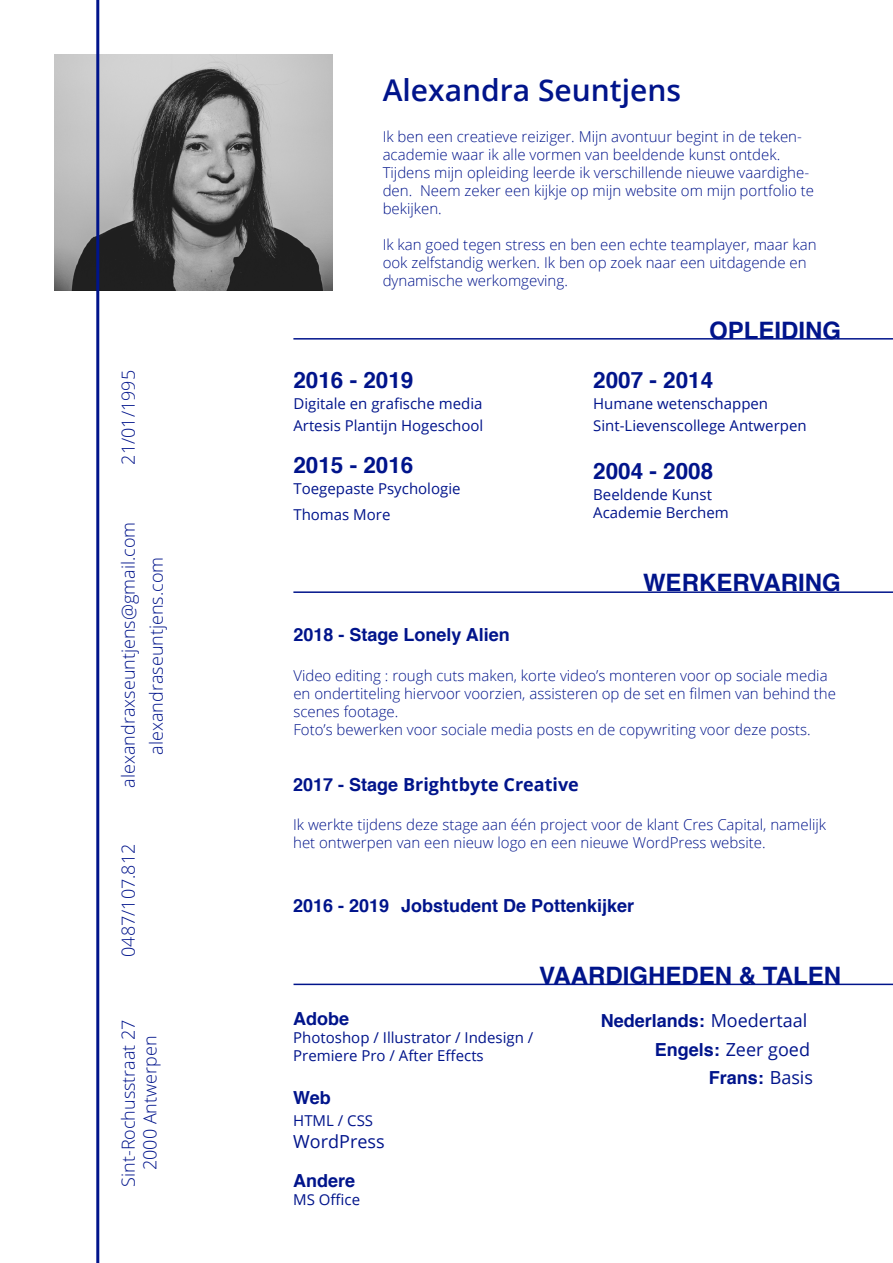
<style>
.page{position:relative;width:893px;height:1263px;background:#fff}
.page>*{position:absolute;margin:0;border:0;box-sizing:border-box;transform-origin:0 0}
.t1{font:600 30px "Open Sans";color:#00148b}
.t2{font:700 24px "Helvetica";color:#00148b}
.TITEL{font:700 22.5px "Helvetica";color:#00148b}
.t3{font:300 18px "Open Sans";color:#00148b}
.TITEL-2{font:700 18px "Helvetica";color:#00148b}
.TEKST{font:700 18px "Helvetica";color:#00148b}
.TITEL-3{font:700 18px "Open Sans";color:#00148b}
.TEKST-2{font:18px "Open Sans";color:#00148b}
.TEKST-3{font:300 15px/18px "Open Sans";color:#00148b}
.TEKST-4{font:15px/18px "Open Sans";color:#00148b}
.TITEL-4{font:15px "Open Sans";color:#00148b}
.s1{font-family:"Helvetica"}
.s2{font-family:"Open Sans";font-weight:400}
.s3{font-family:"Helvetica";font-weight:700}
</style>
<div class="page">
<img style="left:54px;top:54px;width:278px;height:236px">
<hr style="left:96px;top:0;width:3px;height:1263px;background:#00148b">
<hr style="left:293px;top:338px;width:600px;height:2px;background:#00148b">
<hr style="left:293px;top:591px;width:600px;height:2px;background:#00148b">
<hr style="left:294px;top:983px;width:599px;height:2px;background:#00148b">
<p class="t1" style="left:383px;top:70px;width:300px">Alexandra Seuntjens</p>
<p class="TEKST-3" style="left:383px;top:127px;width:433px">Ik ben een creatieve reiziger. Mijn avontuur begint in de teken&shy;academie waar ik alle vormen van beeldende kunst ontdek.<br>Tijdens mijn opleiding leerde ik verschillende nieuwe vaardighe&shy;den. Neem zeker een kijkje op mijn website om mijn portfolio te bekijken.</p>
<p class="TEKST-3" style="left:383px;top:235px;width:435px">Ik kan goed tegen stress en ben een echte teamplayer, maar kan ook zelfstandig werken. Ik ben op zoek naar een uitdagende en dynamische werkomgeving.</p>
<p class="t2" style="left:709px;top:311px;width:134px">OPLEIDING</p>
<p class="t3" style="left:116px;top:464px;width:96px;rotate:-90deg">21/01/1995</p>
<p class="TITEL" style="left:593px;top:362px;width:122px">2007 - 2014</p>
<p class="TITEL" style="left:293px;top:362px;width:122px">2016 - 2019</p>
<p class="TEKST-4" style="left:293px;top:394px;width:191px">Digitale en grafische media</p>
<p class="TEKST-4" style="left:293px;top:416px;width:191px">Artesis Plantijn Hogeschool</p>
<p class="TITEL" style="left:293px;top:447px;width:122px">2015 - 2016</p>
<p class="TEKST-4" style="left:293px;top:479px;width:169px">Toegepaste Psychologie</p>
<p class="TEKST-4" style="left:293px;top:505px;width:99px">Thomas More</p>
<p class="TEKST-4" style="left:593px;top:394px;width:176px">Humane wetenschappen</p>
<p class="TITEL-4" style="left:593px;top:415px;width:215px">Sint-Lievenscollege Antwerpen</p>
<p class="TITEL" style="left:593px;top:453px;width:122px">2004 - 2008</p>
<p class="TEKST-4" style="left:593px;top:485px;width:120px">Beeldende Kunst</p>
<p class="TEKST-4" style="left:593px;top:503px;width:137px">Academie Berchem</p>
<p class="t3" style="left:116px;top:787px;width:267px;rotate:-90deg">alexandraxseuntjens@gmail.com</p>
<p class="t3" style="left:144px;top:755px;width:199px;rotate:-90deg">alexandraseuntjens.com</p>
<p class="t3" style="left:116px;top:957px;width:115px;rotate:-90deg">0487/107.812</p>
<p class="t3" style="left:116px;top:1187px;width:169px;rotate:-90deg">Sint-Rochusstraat 27</p>
<p class="t3" style="left:138px;top:1170px;width:136px;rotate:-90deg">2000 Antwerpen</p>
<p class="t2" style="left:643px;top:564px;width:199px">WERKERVARING</p>
<p class="TITEL-2" style="left:293px;top:621px;width:218px">2018 - Stage Lonely Alien</p>
<p class="TEKST-3" style="left:293px;top:666px;width:544px">Video editing : rough cuts maken, korte video’s monteren voor op sociale media en ondertiteling hiervoor voorzien, assisteren op de set en filmen van behind the scenes footage.</p>
<p class="TEKST-3" style="left:293px;top:720px;width:519px">Foto’s bewerken voor sociale media posts en de copywriting voor deze posts.</p>
<p class="TITEL-3" style="left:293px;top:771px;width:287px"><span class="s1">2017 - Stage</span> Brightbyte Creative</p>
<p class="TEKST-3" style="left:293px;top:815px;width:534px">Ik werkte tijdens deze stage aan één project voor de klant Cres Capital, namelijk het ontwerpen van een nieuw logo en een nieuwe WordPress website.</p>
<p class="TITEL-2" style="left:293px;top:891px;width:343px">2016 - 2019 Jobstudent De Pottenkijker</p>
<p class="t2" style="left:539px;top:956px;width:303px">VAARDIGHEDEN &amp; TALEN</p>
<p class="TEKST" style="left:293px;top:1004px;width:57px">Adobe</p>
<p class="TEKST-4" style="left:293px;top:1028px;width:242px">Photoshop / Illustrator / Indesign /<br>Premiere Pro / After Effects</p>
<p class="TEKST" style="left:293px;top:1083px;width:39px">Web</p>
<p class="TEKST-4" style="left:293px;top:1111px;width:81px">HTML / CSS</p>
<p class="TEKST-2" style="left:293px;top:1129px;width:93px">WordPress</p>
<p class="TEKST" style="left:293px;top:1166px;width:64px">Andere</p>
<p class="TEKST-4" style="left:293px;top:1190px;width:68px">MS Office</p>
<p class="TEKST" style="left:601px;top:1006px;width:208px">Nederlands: <span class="s2">Moedertaal</span></p>
<p class="TEKST-2" style="left:655px;top:1037px;width:157px"><span class="s3">Engels:</span> Zeer goed</p>
<p class="TEKST" style="left:709px;top:1063px;width:106px">Frans: <span class="s2">Basis</span></p>
</div>
